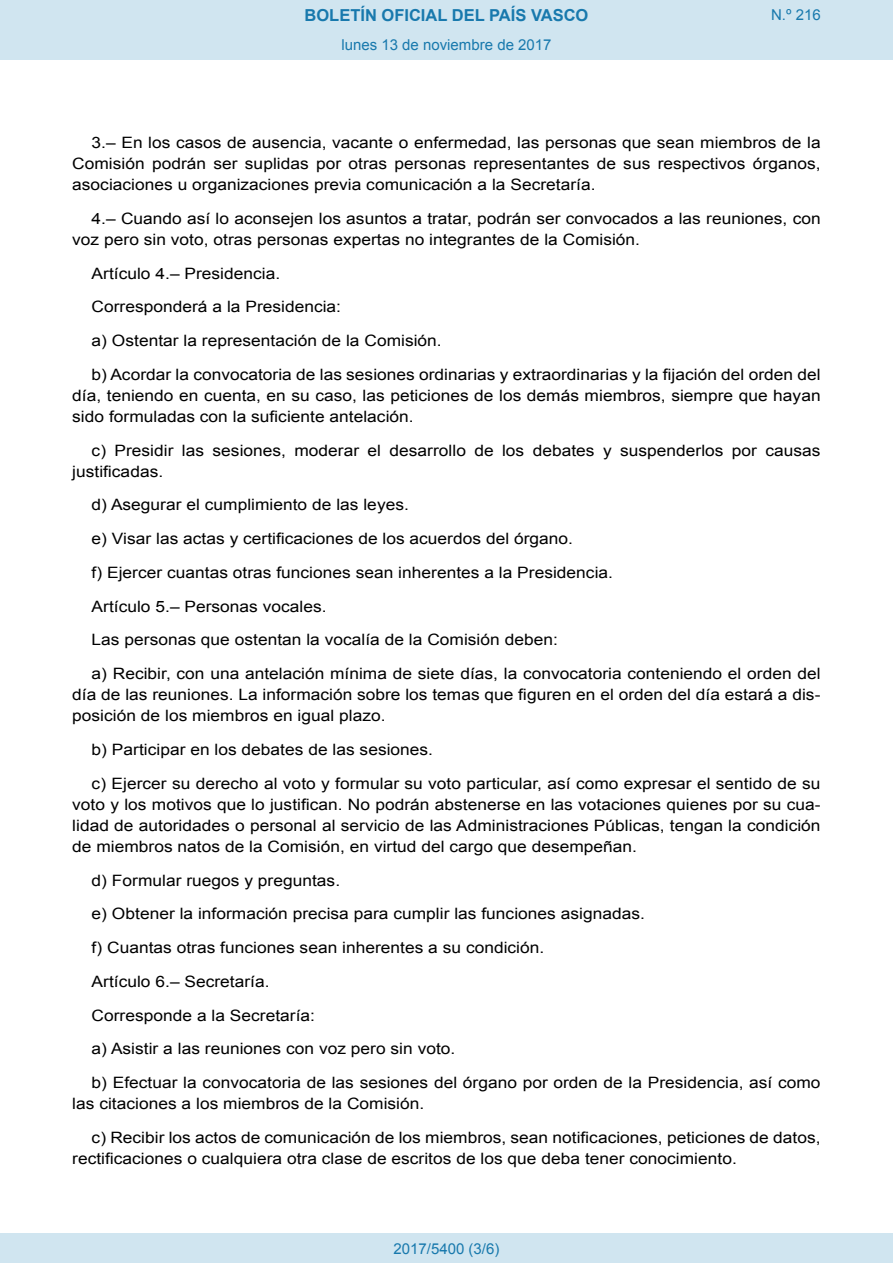
<style>
.page{position:relative;width:893px;height:1263px;background:#fff}
.page>*{position:absolute;margin:0;border:0;box-sizing:border-box;transform-origin:0 0}
.t1{font:700 16.5px "Arial";color:#1879ad}
.BOPVDetalle{font:15.6px/21px "Arial";color:#000;text-align:justify;scale:1.11 1}
.Paginacion_Centro{font:15px "Arial";color:#1879ad}
</style>
<div class="page">
<div style="left:0;top:0;width:893px;height:60px;background:#d0e5f0"></div>
<div style="left:0;top:1233px;width:893px;height:30px;background:#d0e5f0"></div>
<p class="t1" style="left:305px;top:4px;width:285px">BOLETÍN OFICIAL DEL PAÍS VASCO</p>
<p class="Paginacion_Centro" style="left:341px;top:35px;width:212px">lunes 13 de noviembre de 2017</p>
<p class="Paginacion_Centro" style="left:771px;top:5px;width:51px">N.º 216</p>
<p class="BOPVDetalle" style="left:72px;top:132px;width:676px;text-indent:19px">3.– En los casos de ausencia, vacante o enfermedad, las personas que sean miembros de la Comisión podrán ser suplidas por otras personas representantes de sus respectivos órganos, asociaciones u organizaciones previa comunicación a la Secretaría.</p>
<p class="BOPVDetalle" style="left:72px;top:208px;width:676px;text-indent:19px">4.– Cuando así lo aconsejen los asuntos a tratar, podrán ser convocados a las reuniones, con voz pero sin voto, otras personas expertas no integrantes de la Comisión.</p>
<p class="BOPVDetalle" style="left:92px;top:263px;width:171px">Artículo 4.– Presidencia.</p>
<p class="BOPVDetalle" style="left:92px;top:297px;width:226px">Corresponderá a la Presidencia:</p>
<p class="BOPVDetalle" style="left:92px;top:330px;width:317px">a) Ostentar la representación de la Comisión.</p>
<p class="BOPVDetalle" style="left:72px;top:364px;width:676px;text-indent:19px">b) Acordar la convocatoria de las sesiones ordinarias y extraordinarias y la fijación del orden del día, teniendo en cuenta, en su caso, las peticiones de los demás miembros, siempre que hayan sido formuladas con la suficiente antelación.</p>
<p class="BOPVDetalle" style="left:72px;top:440px;width:676px;text-indent:19px">c) Presidir las sesiones, moderar el desarrollo de los debates y suspenderlos por causas justificadas.</p>
<p class="BOPVDetalle" style="left:92px;top:495px;width:287px">d) Asegurar el cumplimiento de las leyes.</p>
<p class="BOPVDetalle" style="left:92px;top:528px;width:435px">e) Visar las actas y certificaciones de los acuerdos del órgano.</p>
<p class="BOPVDetalle" style="left:92px;top:562px;width:471px">f) Ejercer cuantas otras funciones sean inherentes a la Presidencia.</p>
<p class="BOPVDetalle" style="left:92px;top:596px;width:213px">Artículo 5.– Personas vocales.</p>
<p class="BOPVDetalle" style="left:92px;top:630px;width:421px">Las personas que ostentan la vocalía de la Comisión deben:</p>
<p class="BOPVDetalle" style="left:72px;top:663px;width:676px;text-indent:19px">a) Recibir, con una antelación mínima de siete días, la convocatoria conteniendo el orden del día de las reuniones. La información sobre los temas que figuren en el orden del día estará a dis&shy;posición de los miembros en igual plazo.</p>
<p class="BOPVDetalle" style="left:92px;top:739px;width:309px">b) Participar en los debates de las sesiones.</p>
<p class="BOPVDetalle" style="left:72px;top:773px;width:676px;text-indent:19px">c) Ejercer su derecho al voto y formular su voto particular, así como expresar el sentido de su voto y los motivos que lo justifican. No podrán abstenerse en las votaciones quienes por su cua&shy;lidad de autoridades o personal al servicio de las Administraciones Públicas, tengan la condición de miembros natos de la Comisión, en virtud del cargo que desempeñan.</p>
<p class="BOPVDetalle" style="left:92px;top:870px;width:225px">d) Formular ruegos y preguntas.</p>
<p class="BOPVDetalle" style="left:92px;top:903px;width:500px">e) Obtener la información precisa para cumplir las funciones asignadas.</p>
<p class="BOPVDetalle" style="left:92px;top:937px;width:409px">f) Cuantas otras funciones sean inherentes a su condición.</p>
<p class="BOPVDetalle" style="left:92px;top:971px;width:162px">Artículo 6.– Secretaría.</p>
<p class="BOPVDetalle" style="left:92px;top:1005px;width:203px">Corresponde a la Secretaría:</p>
<p class="BOPVDetalle" style="left:92px;top:1038px;width:329px">a) Asistir a las reuniones con voz pero sin voto.</p>
<p class="BOPVDetalle" style="left:72px;top:1072px;width:676px;text-indent:19px">b) Efectuar la convocatoria de las sesiones del órgano por orden de la Presidencia, así como las citaciones a los miembros de la Comisión.</p>
<p class="BOPVDetalle" style="left:72px;top:1127px;width:676px;text-indent:19px">c) Recibir los actos de comunicación de los miembros, sean notificaciones, peticiones de datos, rectificaciones o cualquiera otra clase de escritos de los que deba tener conocimiento.</p>
<p class="Paginacion_Centro" style="left:393px;top:1238px;width:107px">2017/5400 (3/6)</p>
</div>
